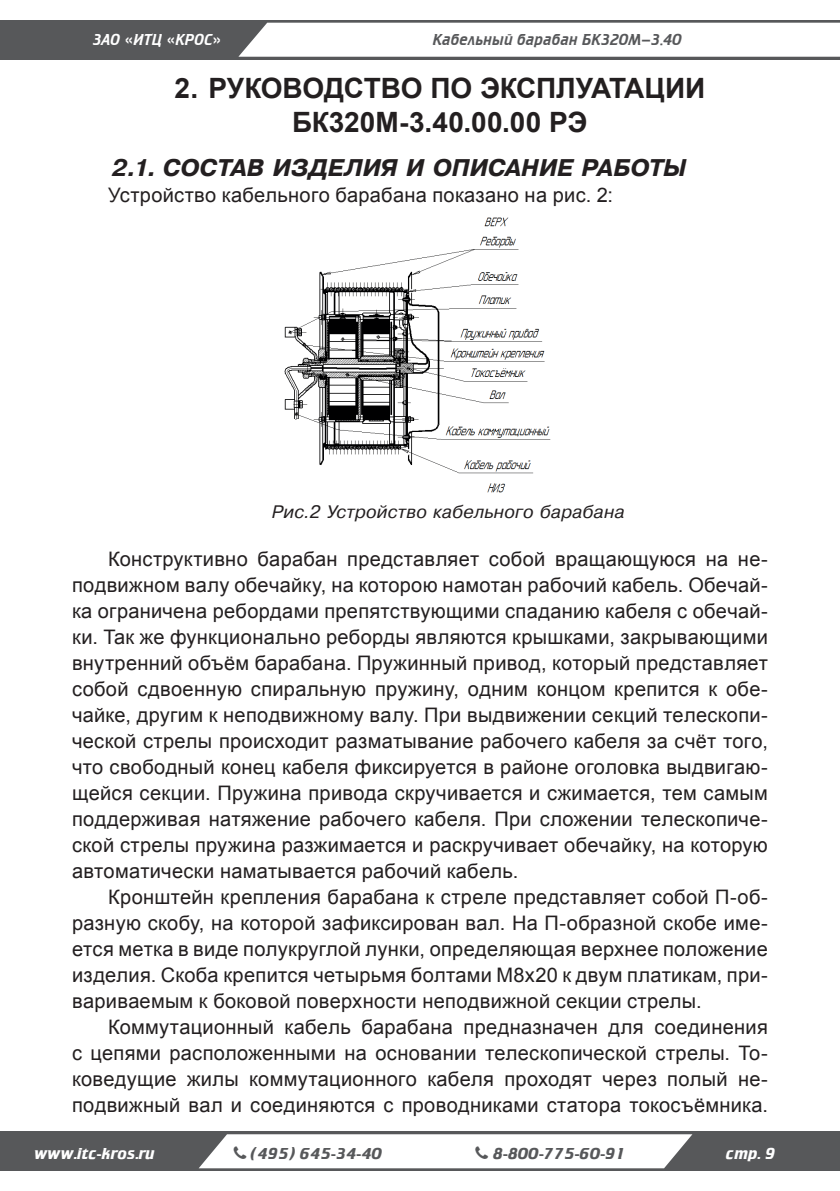
<style>
.page{position:relative;width:840px;height:1191px;background:#fff}
.page>*{position:absolute;margin:0;border:0;box-sizing:border-box;transform-origin:0 0}
.t1{font:700 28px/33.6px "Arial";letter-spacing:-.005em;color:#231f20;text-align:center}
.t2{font:24px "Pragmatica Bold Italic Cyrillic";color:#231f20}
.t3{font:20px/26px "Arial";letter-spacing:.015em;color:#231f20;text-align:justify}
.t4{font:18px "Pragmatica Italic Cyrillic";letter-spacing:.01em;color:#231f20}
.t5{font:700 16px "Cricket";color:#57585a}
.t6{font:16px "Cricket";letter-spacing:.005em;color:#57585a}
.t7{font:700 16px "Cricket";color:#fff}
.t8{font:16px "Cricket";letter-spacing:.005em;color:#fff}
</style>
<div class="page">
<div style="left:0;top:20px;width:839px;height:40px;background:#57585a"></div>
<div style="left:238px;top:23px;width:601px;height:34px;background:#fff"></div>
<div style="left:0;top:1131px;width:839px;height:40px;background:#57585a"></div>
<img style="left:284px;top:217px;width:267px;height:276px">
<svg style="left:199px;top:1134px;width:493px;height:34px"></svg>
<p class="t8" style="left:93px;top:31px;width:130px">ЗАО «ИТЦ «КРОС»</p>
<p class="t6" style="left:432px;top:31px;width:250px">Кабельный барабан БК320М-3.40</p>
<h1 class="t1" style="left:174px;top:72px;width:532px">2. РУКОВОДСТВО ПО ЭКСПЛУАТАЦИИ<br>БК320М-3.40.00.00 РЭ</h1>
<p class="t2" style="left:112px;top:155px;width:575px">2.1. СОСТАВ ИЗДЕЛИЯ И ОПИСАНИЕ РАБОТЫ</p>
<p class="t3" style="left:108px;top:182px;width:506px">Устройство кабельного барабана показано на рис. 2:</p>
<p class="t4" style="left:272px;top:503px;width:354px">Рис.2 Устройство кабельного барабана</p>
<p class="t3" style="left:72px;top:546px;width:697px;text-indent:36px">Конструктивно барабан представляет собой вращающуюся на не&shy;подвижном валу обечайку, на которою намотан рабочий кабель. Обечай&shy;ка ограничена ребордами препятствующими спаданию кабеля с обечай&shy;ки. Так же функционально реборды являются крышками, закрывающими внутренний объём барабана. Пружинный привод, который представляет собой сдвоенную спиральную пружину, одним концом крепится к обе&shy;чайке, другим к неподвижному валу. При выдвижении секций телескопи&shy;ческой стрелы происходит разматывание рабочего кабеля за счёт того, что свободный конец кабеля фиксируется в районе оголовка выдвигаю&shy;щейся секции. Пружина привода скручивается и сжимается, тем самым поддерживая натяжение рабочего кабеля. При сложении телескопиче&shy;ской стрелы пружина разжимается и раскручивает обечайку, на которую автоматически наматывается рабочий кабель.</p>
<p class="t3" style="left:72px;top:884px;width:697px;text-indent:36px">Кронштейн крепления барабана к стреле представляет собой П-об&shy;разную скобу, на которой зафиксирован вал. На П-образной скобе име&shy;ется метка в виде полукруглой лунки, определяющая верхнее положение изделия. Скоба крепится четырьмя болтами М8х20 к двум платикам, при&shy;вариваемым к боковой поверхности неподвижной секции стрелы.</p>
<p class="t3" style="left:72px;top:1014px;width:697px;text-indent:36px">Коммутационный кабель барабана предназначен для соединения с цепями расположенными на основании телескопической стрелы. То&shy;коведущие жилы коммутационного кабеля проходят через полый не&shy;подвижный вал и соединяются с проводниками статора токосъёмника.</p>
<p class="t7" style="left:35px;top:1145px;width:122px">www.itc-kros.ru</p>
<p class="t5" style="left:251px;top:1145px;width:133px">(495) 645-34-40</p>
<p class="t5" style="left:492px;top:1145px;width:135px">8-800-775-60-91</p>
<p class="t7" style="left:725px;top:1145px;width:51px">стр. 9</p>
</div>
